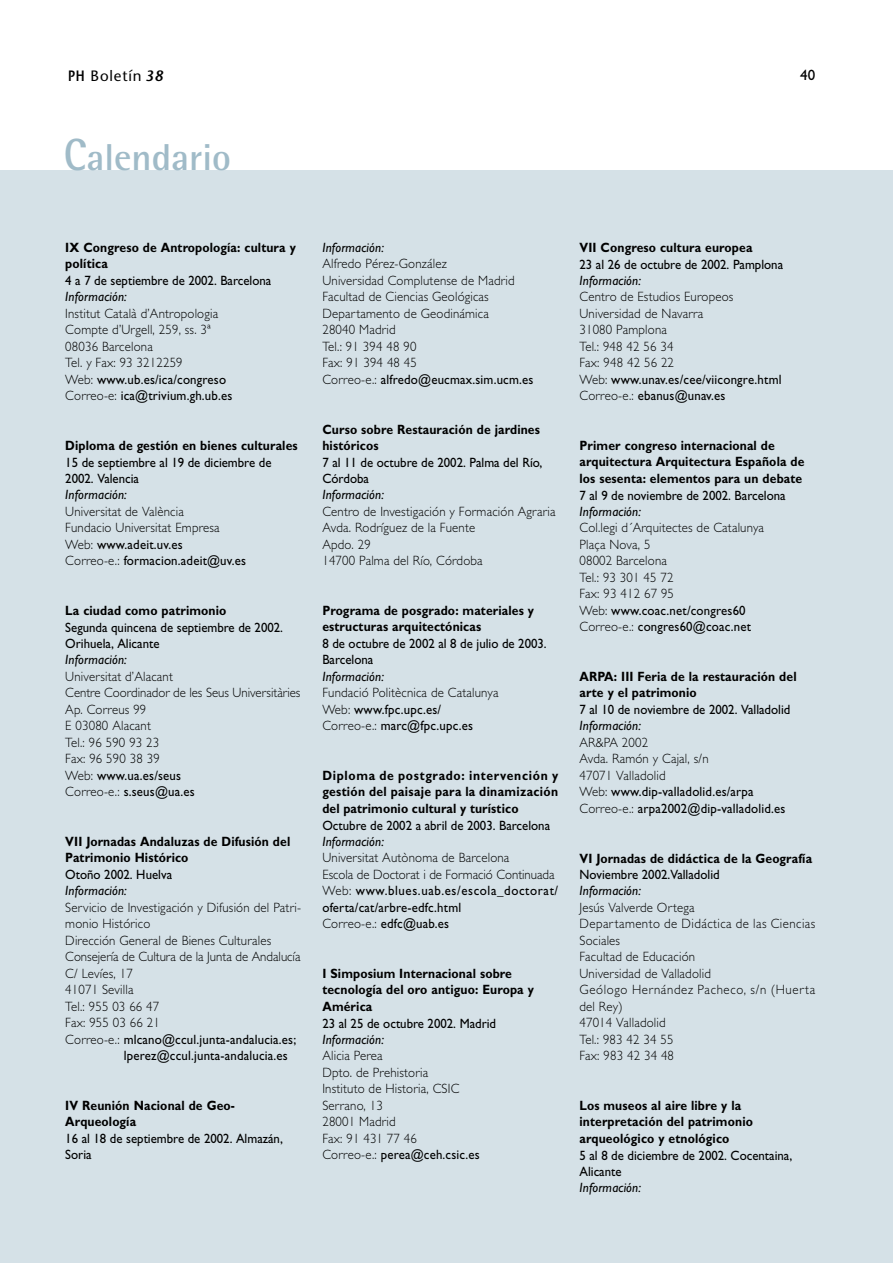
<style>
.page{position:relative;width:893px;height:1263px;background:#fff}
.page>*{position:absolute;margin:0;border:0;box-sizing:border-box;transform-origin:0 0}
.t1{font:700 37.5px "Rotis Semi Sans";color:#a0bbc8}
.t2{font:15px "Stone Sans";letter-spacing:.055em;color:#000}
.t3{font:15px "Gill Sans";color:#000}
.t4{font:300 13.5px/16.5px "Gill Sans";letter-spacing:.015em;color:#000;scale:.95 1}
.t5{font:700 13.5px/16.5px "Gill Sans";letter-spacing:.01em;color:#000;scale:.9 1}
.t6{font:13.5px/16.5px "Gill Sans";color:#000;scale:.95 1}
.t7{font:italic 13.5px "Gill Sans";letter-spacing:.015em;color:#000;scale:.95 1}
.s1{font-weight:600}
.s2{font-weight:600;font-style:italic}
.s3{font-size:45px}
.s4{font-weight:400}
.s5{font-weight:300}
</style>
<div class="page">
<div style="left:0;top:170px;width:892px;height:1093px;background:#d5e1e7"></div>
<p class="t2" style="left:68px;top:71px;width:97px"><span class="s1">PH</span> Boletín <span class="s2">38</span></p>
<p class="t3" style="left:800px;top:69px;width:16px">40</p>
<h1 class="t1" style="left:64px;top:144px;width:169px"><span class="s3">C</span>alendario</h1>
<p class="t5" style="left:65px;top:241px;width:258px">IX Congreso de Antropología: cultura y política</p>
<p class="t6" style="left:65px;top:274px;width:218px">4 a 7 de septiembre de 2002. Barcelona</p>
<p class="t7" style="left:65px;top:292px;width:66px">Información:</p>
<p class="t4" style="left:65px;top:307px;width:177px">Institut Català d’Antropologia<br>Compte d’Urgell, 259, ss. 3ª<br>08036 Barcelona<br>Tel. y Fax: 93 3212259<br>Web: <span class="s4">www.ub.es/ica/congreso<br></span>Correo-e: <span class="s4">ica@trivium.gh.ub.es</span></p>
<p class="t5" style="left:65px;top:439px;width:260px">Diploma de gestión en bienes culturales</p>
<p class="t6" style="left:65px;top:455px;width:218px">15 de septiembre al 19 de diciembre de<br>2002. Valencia</p>
<p class="t7" style="left:65px;top:490px;width:66px">Información:</p>
<p class="t4" style="left:65px;top:505px;width:192px">Universitat de València<br>Fundacio Universitat Empresa<br>Web: <span class="s4">www.adeit.uv.es<br></span>Correo-e.: <span class="s4">formacion.adeit@uv.es</span></p>
<p class="t5" style="left:65px;top:604px;width:181px">La ciudad como patrimonio</p>
<p class="t6" style="left:65px;top:620px;width:231px">Segunda quincena de septiembre de 2002.<br>Orihuela, Alicante</p>
<p class="t7" style="left:65px;top:655px;width:66px">Información:</p>
<p class="t4" style="left:65px;top:670px;width:249px">Universitat d’Alacant<br>Centre Coordinador de les Seus Universitàries<br>Ap. Correus 99<br>E 03080 Alacant<br>Tel.: 96 590 93 23<br>Fax: 96 590 38 39<br>Web: <span class="s4">www.ua.es/seus<br></span>Correo-e.: <span class="s4">s.seus@ua.es</span></p>
<p class="t5" style="left:65px;top:835px;width:251px">VII Jornadas Andaluzas de Difusión del<br>Patrimonio Histórico</p>
<p class="t6" style="left:65px;top:868px;width:114px">Otoño 2002. Huelva</p>
<p class="t7" style="left:65px;top:886px;width:66px">Información:</p>
<p class="t4" style="left:65px;top:901px;width:250px">Servicio de Investigación y Difusión del Patri-</p>
<p class="t4" style="left:65px;top:917px;width:91px">monio Histórico</p>
<p class="t4" style="left:65px;top:934px;width:218px">Dirección General de Bienes Culturales</p>
<p class="t4" style="left:65px;top:950px;width:249px">Consejería de Cultura de la Junta de Andalucía</p>
<p class="t4" style="left:65px;top:967px;width:73px">C/ Levíes, 17</p>
<p class="t4" style="left:65px;top:983px;width:73px">41071 Sevilla</p>
<p class="t4" style="left:65px;top:1000px;width:100px">Tel.: 955 03 66 47</p>
<p class="t4" style="left:65px;top:1016px;width:101px">Fax: 955 03 66 21</p>
<p class="t6" style="left:65px;top:1033px;width:244px"><span class="s5">Correo-e.:</span> mlcano@ccul.junta-andalucia.es;</p>
<p class="t6" style="left:124px;top:1049px;width:174px">lperez@ccul.junta-andalucia.es</p>
<p class="t5" style="left:65px;top:1099px;width:190px">IV Reunión Nacional de Geo-<br>Arqueología</p>
<p class="t6" style="left:65px;top:1132px;width:230px">16 al 18 de septiembre de 2002. Almazán,<br>Soria</p>
<p class="t7" style="left:322px;top:242px;width:66px">Información:</p>
<p class="t4" style="left:322px;top:257px;width:224px">Alfredo Pérez-González<br>Universidad Complutense de Madrid<br>Facultad de Ciencias Geológicas<br>Departamento de Geodinámica<br>28040 Madrid<br>Tel.: 91 394 48 90<br>Fax: 91 394 48 45<br>Correo-e.: <span class="s4">alfredo@eucmax.sim.ucm.es</span></p>
<p class="t5" style="left:322px;top:422px;width:243px">Curso sobre Restauración de jardines históricos</p>
<p class="t6" style="left:322px;top:455px;width:233px">7 al 11 de octubre de 2002. Palma del Río,<br>Córdoba</p>
<p class="t7" style="left:322px;top:490px;width:66px">Información:</p>
<p class="t4" style="left:322px;top:505px;width:247px">Centro de Investigación y Formación Agraria<br>Avda. Rodríguez de la Fuente<br>Apdo. 29<br>14700 Palma del Río, Córdoba</p>
<p class="t5" style="left:322px;top:604px;width:237px">Programa de posgrado: materiales y estructuras arquitectónicas</p>
<p class="t6" style="left:322px;top:637px;width:238px">8 de octubre de 2002 al 8 de julio de 2003.<br>Barcelona</p>
<p class="t7" style="left:322px;top:671px;width:66px">Información:</p>
<p class="t4" style="left:322px;top:686px;width:187px">Fundació Politècnica de Catalunya<br>Web: <span class="s4">www.fpc.upc.es/<br></span>Correo-e.: <span class="s4">marc@fpc.upc.es</span></p>
<p class="t5" style="left:322px;top:769px;width:263px;text-align:justify">Diploma de postgrado: intervención y gestión del paisaje para la dinamización del patrimonio cultural y turístico</p>
<p class="t6" style="left:322px;top:818px;width:241px">Octubre de 2002 a abril de 2003. Barcelona</p>
<p class="t7" style="left:322px;top:836px;width:66px">Información:</p>
<p class="t4" style="left:322px;top:851px;width:250px">Universitat Autònoma de Barcelona<br>Escola de Doctorat i de Formació Continuada Web: <span class="s4">www.blues.uab.es/escola_doctorat/ oferta/cat/arbre-edfc.html<br></span>Correo-e.: <span class="s4">edfc@uab.es</span></p>
<p class="t5" style="left:322px;top:967px;width:236px">I Simposium Internacional sobre tecnología del oro antiguo: Europa y<br>América</p>
<p class="t6" style="left:322px;top:1016px;width:184px">23 al 25 de octubre 2002. Madrid</p>
<p class="t7" style="left:322px;top:1034px;width:66px">Información:</p>
<p class="t4" style="left:322px;top:1049px;width:167px">Alicia Perea<br>Dpto. de Prehistoria<br>Instituto de Historia, CSIC<br>Serrano, 13<br>28001 Madrid<br>Fax: 91 431 77 46<br>Correo-e.: <span class="s4">perea@ceh.csic.es</span></p>
<p class="t5" style="left:579px;top:241px;width:194px">VII Congreso cultura europea</p>
<p class="t6" style="left:579px;top:257px;width:216px">23 al 26 de octubre de 2002. Pamplona</p>
<p class="t7" style="left:579px;top:275px;width:66px">Información:</p>
<p class="t4" style="left:579px;top:290px;width:214px">Centro de Estudios Europeos<br>Universidad de Navarra<br>31080 Pamplona<br>Tel.: 948 42 56 34<br>Fax: 948 42 56 22<br>Web: <span class="s4">www.unav.es/cee/viicongre.html<br></span>Correo-e.: <span class="s4">ebanus@unav.es</span></p>
<p class="t5" style="left:579px;top:439px;width:251px">Primer congreso internacional de arquitectura Arquitectura Española de los sesenta: elementos para un debate</p>
<p class="t6" style="left:579px;top:488px;width:218px">7 al 9 de noviembre de 2002. Barcelona</p>
<p class="t7" style="left:579px;top:506px;width:66px">Información:</p>
<p class="t4" style="left:579px;top:521px;width:196px">Col.legi d´Arquitectes de Catalunya<br>Plaça Nova, 5<br>08002 Barcelona<br>Tel.: 93 301 45 72<br>Fax: 93 412 67 95<br>Web: <span class="s4">www.coac.net/congres60<br></span>Correo-e.: <span class="s4">congres60@coac.net</span></p>
<p class="t5" style="left:579px;top:670px;width:243px">ARPA: III Feria de la restauración del arte y el patrimonio</p>
<p class="t6" style="left:579px;top:703px;width:223px">7 al 10 de noviembre de 2002. Valladolid</p>
<p class="t7" style="left:579px;top:721px;width:66px">Información:</p>
<p class="t4" style="left:579px;top:736px;width:218px">AR&amp;PA 2002<br>Avda. Ramón y Cajal, s/n<br>47071 Valladolid<br>Web: <span class="s4">www.dip-valladolid.es/arpa<br></span>Correo-e.: <span class="s4">arpa2002@dip-valladolid.es</span></p>
<p class="t5" style="left:579px;top:851px;width:260px">VI Jornadas de didáctica de la Geografía</p>
<p class="t6" style="left:579px;top:868px;width:149px">Noviembre 2002.Valladolid</p>
<p class="t7" style="left:579px;top:886px;width:66px">Información:</p>
<p class="t4" style="left:579px;top:901px;width:250px">Jesús Valverde Ortega<br>Departamento de Didáctica de las Ciencias<br>Sociales<br>Facultad de Educación<br>Universidad de Valladolid<br>Geólogo Hernández Pacheco, s/n (Huerta del Rey)<br>47014 Valladolid<br>Tel.: 983 42 34 55<br>Fax: 983 42 34 48</p>
<p class="t5" style="left:579px;top:1099px;width:194px">Los museos al aire libre y la interpretación del patrimonio arqueológico y etnológico</p>
<p class="t6" style="left:579px;top:1148px;width:225px">5 al 8 de diciembre de 2002. Cocentaina,<br>Alicante</p>
<p class="t7" style="left:579px;top:1183px;width:66px">Información:</p>
</div>
